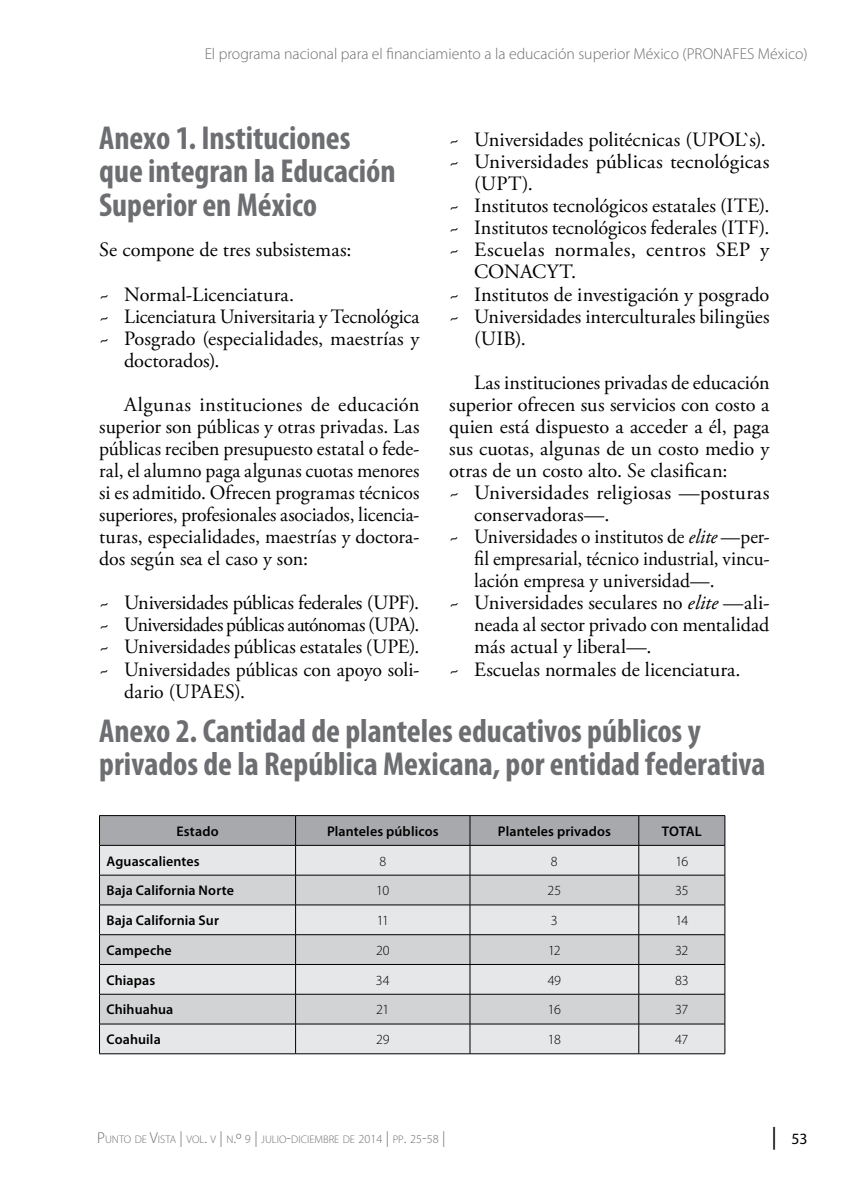
<style>
.page{position:relative;width:844px;height:1191px;background:#fff}
.page>*{position:absolute;margin:0;border:0;box-sizing:border-box;transform-origin:0 0}
.t1{font:700 condensed 33.25px/33.2px "Myriad Pro";color:#6d6e71}
.t2{font:20.3px/22.1px "Adobe Garamond Pro";color:#000}
.t3{font:20.3px "Adobe Garamond Pro";color:#000;scale:.96 1}
.t4{font:20.3px "Adobe Garamond Pro";color:#000;scale:.95 1}
.t5{font:20.3px "Adobe Garamond Pro";letter-spacing:-.025em;color:#000}
.t6{font:20.3px "Adobe Garamond Pro";letter-spacing:-.035em;color:#000}
.t7{font:20.3px "Adobe Garamond Pro";letter-spacing:.02em;color:#000}
.t8{font:300 15.75px "Myriad Pro";color:#6d6e71}
.t9{font:15.75px "Myriad Pro";color:#000}
.t10{font:600 14px "Myriad Pro";letter-spacing:.01em;color:#000}
.t11{font:300 14px "Myriad Pro";letter-spacing:-.035em;color:#000}
.t12{font:300 11.03px "Myriad Pro";color:#6d6e71}
.s1{font-style:italic}
.s2{font-size:15.75px}
.s3{font-size:12.25px}
.s4{font-size:22.75px}
</style>
<div class="page">
<div style="left:100px;top:846px;width:624px;height:207px;background:#e6e7e8"></div>
<svg style="left:100px;top:876px;width:624px;height:147px;background:#d7d9da"></svg>
<hr style="left:99px;top:845px;width:1px;height:30px;background:#000">
<hr style="left:295px;top:845px;width:1px;height:30px;background:#000">
<hr style="left:469px;top:845px;width:1px;height:30px;background:#000">
<hr style="left:638px;top:845px;width:1px;height:30px;background:#000">
<hr style="left:724px;top:845px;width:1px;height:30px;background:#000">
<hr style="left:99px;top:875px;width:196px;height:1px;background:#000">
<hr style="left:295px;top:875px;width:175px;height:1px;background:#000">
<hr style="left:470px;top:875px;width:168px;height:1px;background:#000">
<hr style="left:638px;top:875px;width:87px;height:1px;background:#000">
<hr style="left:99px;top:904px;width:196px;height:1px;background:#000">
<hr style="left:295px;top:904px;width:175px;height:1px;background:#000">
<hr style="left:470px;top:904px;width:168px;height:1px;background:#000">
<hr style="left:638px;top:904px;width:87px;height:1px;background:#000">
<hr style="left:99px;top:934px;width:196px;height:1px;background:#000">
<svg style="left:99px;top:875px;width:1px;height:89px"></svg>
<hr style="left:295px;top:934px;width:175px;height:1px;background:#000">
<svg style="left:295px;top:875px;width:1px;height:89px"></svg>
<hr style="left:470px;top:934px;width:168px;height:1px;background:#000">
<svg style="left:469px;top:875px;width:1px;height:89px"></svg>
<hr style="left:638px;top:934px;width:87px;height:1px;background:#000">
<svg style="left:638px;top:875px;width:1px;height:89px"></svg>
<svg style="left:724px;top:875px;width:1px;height:89px"></svg>
<hr style="left:99px;top:964px;width:196px;height:1px;background:#000">
<hr style="left:99px;top:964px;width:1px;height:30px;background:#000">
<hr style="left:295px;top:964px;width:175px;height:1px;background:#000">
<hr style="left:295px;top:964px;width:1px;height:30px;background:#000">
<hr style="left:470px;top:964px;width:168px;height:1px;background:#000">
<hr style="left:469px;top:964px;width:1px;height:30px;background:#000">
<hr style="left:638px;top:964px;width:87px;height:1px;background:#000">
<hr style="left:638px;top:964px;width:1px;height:30px;background:#000">
<hr style="left:724px;top:964px;width:1px;height:30px;background:#000">
<hr style="left:99px;top:994px;width:196px;height:1px;background:#000">
<hr style="left:295px;top:994px;width:175px;height:1px;background:#000">
<hr style="left:470px;top:994px;width:168px;height:1px;background:#000">
<hr style="left:638px;top:994px;width:87px;height:1px;background:#000">
<hr style="left:99px;top:1023px;width:196px;height:1px;background:#000">
<svg style="left:99px;top:994px;width:1px;height:59px"></svg>
<hr style="left:295px;top:1023px;width:175px;height:1px;background:#000">
<svg style="left:295px;top:994px;width:1px;height:59px"></svg>
<hr style="left:470px;top:1023px;width:168px;height:1px;background:#000">
<svg style="left:469px;top:994px;width:1px;height:59px"></svg>
<hr style="left:638px;top:1023px;width:87px;height:1px;background:#000">
<svg style="left:638px;top:994px;width:1px;height:59px"></svg>
<svg style="left:724px;top:994px;width:1px;height:59px"></svg>
<svg style="left:99px;top:815px;width:626px;height:30px;background:#9fa1a4"></svg>
<hr style="left:99px;top:845px;width:196px;height:1px;background:#000">
<hr style="left:295px;top:845px;width:175px;height:1px;background:#000">
<hr style="left:470px;top:845px;width:168px;height:1px;background:#000">
<hr style="left:638px;top:845px;width:87px;height:1px;background:#000">
<hr style="left:99px;top:1053px;width:196px;height:1px;background:#000">
<hr style="left:295px;top:1053px;width:175px;height:1px;background:#000">
<hr style="left:470px;top:1053px;width:168px;height:1px;background:#000">
<hr style="left:638px;top:1053px;width:87px;height:1px;background:#000">
<p class="t8" style="left:205px;top:45px;width:604px">El programa nacional para el financiamiento a la educación superior México (PRONAFES México)</p>
<h1 class="t1" style="left:99px;top:121px;width:298px">Anexo 1. Instituciones que integran la Educación<br>Superior en México</h1>
<p class="t2" style="left:99px;top:229px;width:253px;line-height:44.1px">Se compone de tres subsistemas: ~ Normal-Licenciatura.</p>
<p class="t2" style="left:99px;top:306px;width:321px">~ Licenciatura Universitaria y Tecnológica</p>
<p class="t2" style="left:99px;top:328px;width:321px">~ Posgrado (especialidades, maestrías y</p>
<p class="t2" style="left:124px;top:350px;width:97px">doctorados).</p>
<p class="t2" style="left:99px;top:394px;width:321px;text-align:justify;text-indent:25px">Algunas instituciones de educación superior son públicas y otras privadas. Las públicas reciben presupuesto estatal o fede&shy;ral, el alumno paga algunas cuotas menores si es admitido. Ofrecen programas técnicos superiores, profesionales asociados, licencia&shy;turas, especialidades, maestrías y doctora&shy;dos según sea el caso y son:</p>
<p class="t5" style="left:99px;top:591px;width:321px">~ Universidades públicas federales (UPF).</p>
<p class="t6" style="left:99px;top:613px;width:321px">~ Universidades públicas autónomas (UPA).</p>
<p class="t2" style="left:99px;top:636px;width:321px">~ Universidades públicas estatales (UPE).</p>
<p class="t2" style="left:99px;top:659px;width:321px">~ Universidades públicas con apoyo soli-</p>
<p class="t2" style="left:124px;top:681px;width:122px">dario (UPAES).</p>
<p class="t2" style="left:449px;top:129px;width:318px">~ Universidades politécnicas (UPOL`s).</p>
<p class="t2" style="left:449px;top:151px;width:321px">~ Universidades públicas tecnológicas</p>
<p class="t2" style="left:474px;top:173px;width:60px">(UPT).</p>
<p class="t2" style="left:449px;top:195px;width:321px">~ Institutos tecnológicos estatales (ITE).</p>
<p class="t2" style="left:449px;top:218px;width:321px">~ Institutos tecnológicos federales (ITF).</p>
<p class="t7" style="left:449px;top:238px;width:321px">~ Escuelas normales, centros SEP y</p>
<p class="t2" style="left:474px;top:262px;width:103px">CONACYT.</p>
<p class="t2" style="left:449px;top:284px;width:321px">~ Institutos de investigación y posgrado</p>
<p class="t2" style="left:449px;top:306px;width:321px">~ Universidades interculturales bilingües</p>
<p class="t2" style="left:474px;top:328px;width:53px">(UIB).</p>
<p class="t2" style="left:474px;top:372px;width:297px">Las instituciones privadas de educación</p>
<p class="t2" style="left:449px;top:394px;width:321px">superior ofrecen sus servicios con costo a</p>
<p class="t2" style="left:449px;top:416px;width:321px">quien está dispuesto a acceder a él, paga</p>
<p class="t2" style="left:449px;top:438px;width:321px">sus cuotas, algunas de un costo medio y</p>
<p class="t2" style="left:449px;top:460px;width:280px">otras de un costo alto. Se clasifican:</p>
<p class="t2" style="left:449px;top:482px;width:321px">~ Universidades religiosas —posturas</p>
<p class="t2" style="left:474px;top:504px;width:137px">conservadoras—.</p>
<p class="t3" style="left:449px;top:524px;width:335px">~ Universidades o institutos de <span class="s1">elite</span> —per-</p>
<p class="t4" style="left:474px;top:546px;width:312px">fil empresarial, técnico industrial, vincu-</p>
<p class="t3" style="left:474px;top:568px;width:252px">lación empresa y universidad—.</p>
<p class="t2" style="left:449px;top:592px;width:321px">~ Universidades seculares no <span class="s1">elite</span> —ali-</p>
<p class="t2" style="left:474px;top:614px;width:297px">neada al sector privado con mentalidad</p>
<p class="t2" style="left:474px;top:636px;width:179px">más actual y liberal—.</p>
<p class="t2" style="left:449px;top:659px;width:293px">~ Escuelas normales de licenciatura.</p>
<h1 class="t1" style="left:99px;top:713px;width:667px">Anexo 2. Cantidad de planteles educativos públicos y privados de la República Mexicana, por entidad federativa</h1>
<p class="t10" style="left:176px;top:822px;width:44px">Estado</p>
<p class="t10" style="left:327px;top:822px;width:113px">Planteles públicos</p>
<p class="t10" style="left:497px;top:822px;width:114px">Planteles privados</p>
<p class="t10" style="left:661px;top:822px;width:41px">TOTAL</p>
<p class="t10" style="left:106px;top:852px;width:95px">Aguascalientes</p>
<p class="t11" style="left:379px;top:852px;width:8px">8</p>
<p class="t11" style="left:551px;top:852px;width:8px">8</p>
<p class="t11" style="left:675px;top:852px;width:14px">16</p>
<p class="t10" style="left:106px;top:881px;width:129px">Baja California Norte</p>
<p class="t11" style="left:376px;top:882px;width:15px">10</p>
<p class="t11" style="left:547px;top:882px;width:15px">25</p>
<p class="t11" style="left:675px;top:882px;width:15px">35</p>
<p class="t10" style="left:106px;top:911px;width:114px">Baja California Sur</p>
<p class="t11" style="left:376px;top:912px;width:14px">11</p>
<p class="t11" style="left:551px;top:912px;width:8px">3</p>
<p class="t11" style="left:675px;top:912px;width:14px">14</p>
<p class="t10" style="left:106px;top:941px;width:67px">Campeche</p>
<p class="t11" style="left:376px;top:941px;width:15px">20</p>
<p class="t11" style="left:548px;top:941px;width:14px">12</p>
<p class="t11" style="left:675px;top:941px;width:15px">32</p>
<p class="t10" style="left:106px;top:971px;width:50px">Chiapas</p>
<p class="t11" style="left:376px;top:971px;width:15px">34</p>
<p class="t11" style="left:547px;top:971px;width:15px">49</p>
<p class="t11" style="left:675px;top:971px;width:15px">83</p>
<p class="t10" style="left:106px;top:1000px;width:68px">Chihuahua</p>
<p class="t11" style="left:376px;top:1001px;width:15px">21</p>
<p class="t11" style="left:547px;top:1001px;width:14px">16</p>
<p class="t11" style="left:675px;top:1001px;width:15px">37</p>
<p class="t10" style="left:106px;top:1030px;width:56px">Coahuila</p>
<p class="t11" style="left:376px;top:1031px;width:15px">29</p>
<p class="t11" style="left:547px;top:1031px;width:14px">18</p>
<p class="t11" style="left:675px;top:1031px;width:15px">47</p>
<p class="t12" style="left:97px;top:1133px;width:350px"><span class="s2">P</span>UNTO DE <span class="s2">V</span>ISTA <span class="s2">|</span> VOL<span class="s2">.</span> V <span class="s2">|</span> N<span class="s2">.º</span> <span class="s3">9</span> <span class="s2">|</span> JULIO<span class="s2">-</span>DICIEMBRE DE <span class="s3">2014</span> <span class="s2">|</span> PP<span class="s2">.</span> <span class="s3">25</span><span class="s2">-</span><span class="s3">58</span> <span class="s2">|</span></p>
<p class="t9" style="left:771px;top:1128px;width:38px"><span class="s4">|</span> 53</p>
</div>
